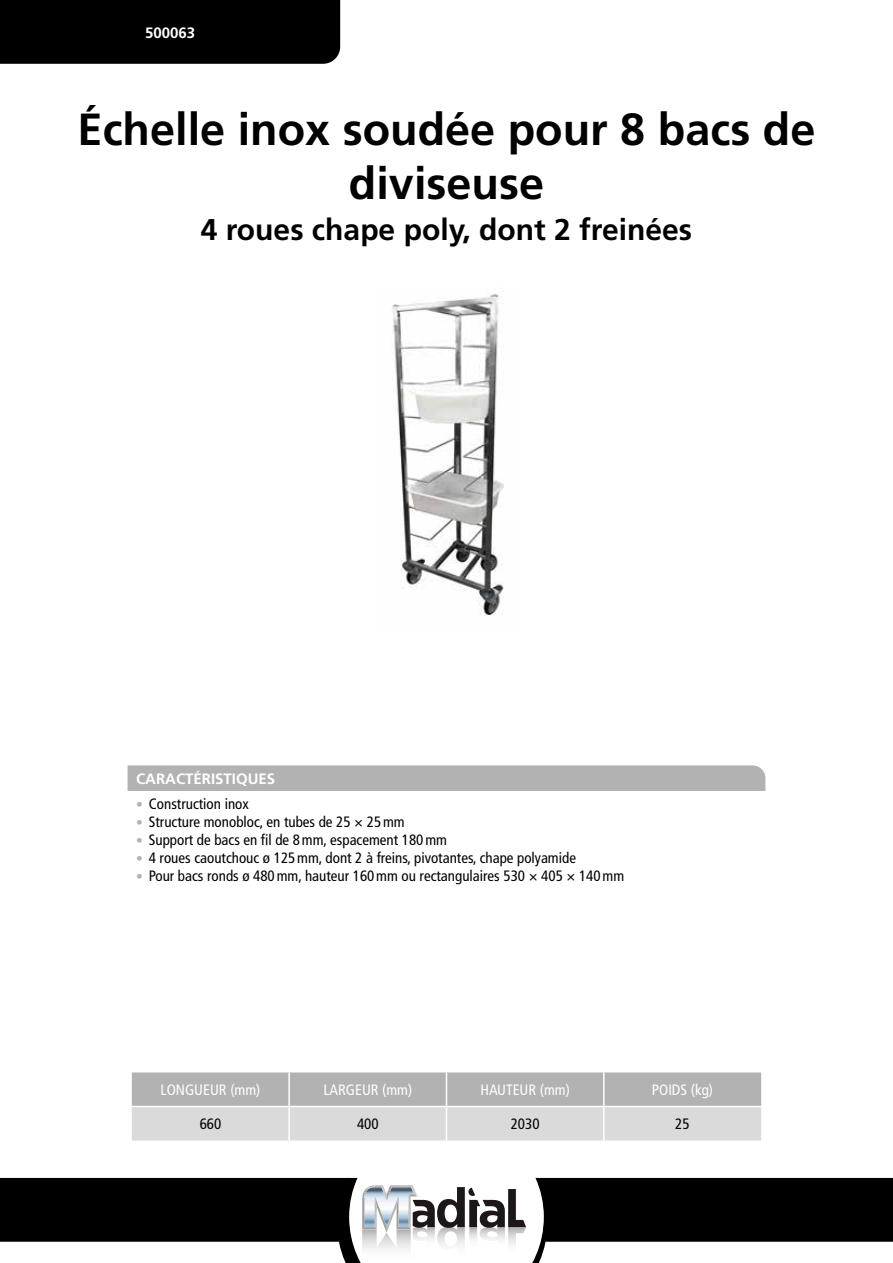
<style>
.page{position:relative;width:893px;height:1263px;background:#fff}
.page>*{position:absolute;margin:0;border:0;box-sizing:border-box;transform-origin:0 0}
.t1{font:700 45px/54px "Frutiger LT Std";color:#000;text-align:center}
.t2{font:700 30px "Frutiger LT Std";color:#000}
.t3{font:condensed 15px "Frutiger LT Std";color:#000}
.t4{font:condensed 15px "Frutiger LT Std";color:#fff}
.t5{font:700 15px "Frutiger LT Std";color:#fff}
.s1{font-weight:900;font-stretch:normal;font-size:13.5px;color:#b3b2b2}
</style>
<div class="page">
<div style="left:0;top:1178px;width:893px;height:64px;background:#000"></div>
<svg style="left:337px;top:1178px;width:211px;height:85px"></svg>
<img style="left:391px;top:294px;width:113px;height:322px">
<div style="left:128px;top:765px;width:637px;height:26px;background:#b3b2b2"></div>
<svg style="left:132px;top:1072px;width:629px;height:68px;background:#c7c6c6"></svg>
<hr style="left:288px;top:1072px;width:2px;height:34px;background:#fff">
<hr style="left:446px;top:1072px;width:1px;height:34px;background:#fff">
<hr style="left:603px;top:1072px;width:2px;height:34px;background:#fff">
<hr style="left:132px;top:1106px;width:157px;height:1px;background:#fff">
<hr style="left:289px;top:1106px;width:157px;height:1px;background:#fff">
<hr style="left:288px;top:1107px;width:2px;height:33px;background:#fff">
<hr style="left:446px;top:1106px;width:158px;height:1px;background:#fff">
<hr style="left:446px;top:1107px;width:1px;height:33px;background:#fff">
<hr style="left:604px;top:1106px;width:157px;height:1px;background:#fff">
<hr style="left:603px;top:1107px;width:2px;height:33px;background:#fff">
<div style="left:0;top:0;width:340px;height:64px;background:#000"></div>
<p class="t5" style="left:145px;top:23px;width:52px">500063</p>
<h1 class="t1" style="left:78px;top:103px;width:739px">Échelle inox soudée pour 8 bacs de diviseuse</h1>
<h2 class="t2" style="left:201px;top:212px;width:493px">4 roues chape poly, dont 2 freinées</h2>
<p class="t5" style="left:136px;top:770px;width:141px">CARACTÉRISTIQUES</p>
<p class="t3" style="left:136px;top:795px;width:114px"><span class="s1">•</span> Construction inox</p>
<p class="t3" style="left:136px;top:813px;width:270px"><span class="s1">•</span> Structure monobloc, en tubes de 25 × 25mm</p>
<p class="t3" style="left:136px;top:831px;width:312px"><span class="s1">•</span> Support de bacs en fil de 8mm, espacement 180mm</p>
<p class="t3" style="left:136px;top:849px;width:441px"><span class="s1">•</span> 4 roues caoutchouc ø 125mm, dont 2 à freins, pivotantes, chape polyamide</p>
<p class="t3" style="left:136px;top:867px;width:490px"><span class="s1">•</span> Pour bacs ronds ø 480mm, hauteur 160mm ou rectangulaires 530 × 405 × 140mm</p>
<p class="t4" style="left:161px;top:1081px;width:101px">LONGUEUR (mm)</p>
<p class="t4" style="left:323px;top:1081px;width:90px">LARGEUR (mm)</p>
<p class="t4" style="left:480px;top:1081px;width:91px">HAUTEUR (mm)</p>
<p class="t4" style="left:652px;top:1081px;width:63px">POIDS (kg)</p>
<p class="t3" style="left:200px;top:1115px;width:23px">660</p>
<p class="t3" style="left:357px;top:1115px;width:23px">400</p>
<p class="t3" style="left:511px;top:1115px;width:30px">2030</p>
<p class="t3" style="left:675px;top:1115px;width:16px">25</p>
</div>
